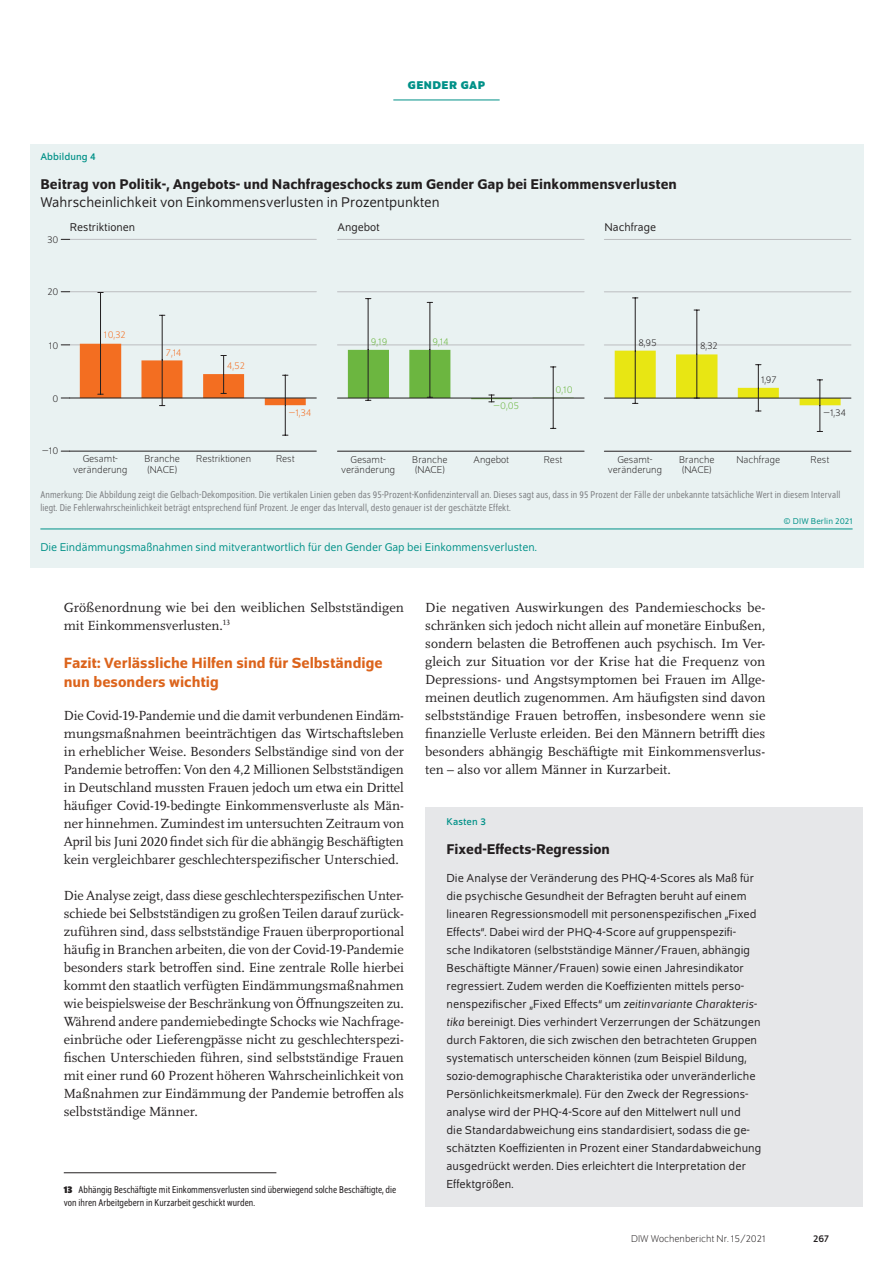
<style>
.page{position:relative;width:893px;height:1263px;background:#fff}
.page>*{position:absolute;margin:0;border:0;box-sizing:border-box;transform-origin:0 0}
.t1{font:500 15.75px/19.5px "Schumpeter";color:#dc641c}
.t2{font:500 15px "Schumpeter";color:#231f20}
.t3{font:15px "Schumpeter Blond";color:#231f20}
.t4{font:13.8px/18px "Scala Pro";color:#231f20;text-align:justify}
.t5{font:12.3px/18px "Schumpeter Blond";letter-spacing:.005em;color:#231f20}
.t6{font:12px "Schumpeter Blond";color:#009188}
.t7{font:12px "Schumpeter Blond";color:#231f20}
.t8{font:700 12px "Schumpeter";color:#009188}
.t9{font:semi-condensed 10.5px/12.8px "Schumpeter Blond";letter-spacing:.01em;color:#808285}
.t10{font:300 10.5px/10.5px "Schumpeter";color:#231f20;text-align:center}
.t11{font:semi-condensed 10.5px/13.5px "Schumpeter Blond";color:#231f20}
.t12{font:300 10.5px "Schumpeter";color:#f36e21}
.t13{font:10.5px "Schumpeter";letter-spacing:.01em;color:#009188}
.t14{font:300 10.5px "Schumpeter";letter-spacing:.015em;color:#6cb640}
.t15{font:10.5px "Schumpeter";color:#231f20}
.t16{font:9px "Schumpeter Blond";letter-spacing:.01em;color:#009188}
.s1{font-family:"Schumpeter";font-weight:700}
.s2{font-style:italic}
</style>
<div class="page">
<hr style="left:393px;top:100px;width:107px;height:1px;background:#009188">
<hr style="left:64px;top:1172px;width:212px;height:1px;background:#231f20">
<div style="left:30px;top:144px;width:833px;height:424px;background:#e9f2f2"></div>
<hr style="left:70px;top:345px;width:246px;height:1px;background:#bcbdc0">
<hr style="left:70px;top:291px;width:246px;height:1px;background:#bcbdc0">
<hr style="left:70px;top:239px;width:246px;height:1px;background:#bcbdc0">
<hr style="left:100px;top:343px;width:1px;height:51px;background:#231f20">
<hr style="left:100px;top:292px;width:1px;height:51px;background:#231f20">
<hr style="left:162px;top:315px;width:1px;height:45px;background:#231f20">
<svg style="left:80px;top:344px;width:226px;height:92px"></svg>
<hr style="left:70px;top:398px;width:246px;height:1px;background:#231f20">
<hr style="left:337px;top:345px;width:247px;height:1px;background:#bcbdc0">
<hr style="left:337px;top:291px;width:247px;height:1px;background:#bcbdc0">
<hr style="left:337px;top:239px;width:247px;height:1px;background:#bcbdc0">
<hr style="left:604px;top:345px;width:247px;height:1px;background:#bcbdc0">
<hr style="left:604px;top:292px;width:247px;height:1px;background:#bcbdc0">
<hr style="left:604px;top:239px;width:247px;height:1px;background:#bcbdc0">
<hr style="left:604px;top:451px;width:247px;height:1px;background:#231f20">
<hr style="left:337px;top:451px;width:247px;height:1px;background:#231f20">
<hr style="left:70px;top:451px;width:246px;height:1px;background:#231f20">
<hr style="left:368px;top:349px;width:1px;height:51px;background:#231f20">
<hr style="left:368px;top:299px;width:1px;height:50px;background:#231f20">
<hr style="left:430px;top:349px;width:1px;height:48px;background:#231f20">
<hr style="left:430px;top:302px;width:1px;height:47px;background:#231f20">
<hr style="left:553px;top:398px;width:1px;height:30px;background:#231f20">
<svg style="left:348px;top:350px;width:226px;height:53px"></svg>
<hr style="left:337px;top:398px;width:247px;height:1px;background:#231f20">
<hr style="left:635px;top:298px;width:1px;height:53px;background:#231f20">
<hr style="left:697px;top:310px;width:1px;height:44px;background:#231f20">
<svg style="left:615px;top:351px;width:226px;height:81px"></svg>
<hr style="left:604px;top:398px;width:247px;height:1px;background:#231f20">
<hr style="left:40px;top:529px;width:813px;height:1px;background:#009188">
<div style="left:425px;top:807px;width:438px;height:399px;background:#e6e7e9"></div>
<p class="t8" style="left:408px;top:79px;width:18px">GENDER</p>
<p class="t8" style="left:461px;top:79px;width:18px">GAP</p>
<p class="t13" style="left:40px;top:151px;width:57px">Abbildung 4</p>
<p class="t2" style="left:40px;top:176px;width:638px">Beitrag von Politik-, Angebots- und Nachfrageschocks zum Gender Gap bei Einkommensverlusten</p>
<p class="t3" style="left:40px;top:194px;width:401px">Wahrscheinlichkeit von Einkommensverlusten in Prozentpunkten</p>
<p class="t10" style="left:47px;top:234px;width:13px">30</p>
<p class="t7" style="left:70px;top:222px;width:67px">Restriktionen</p>
<p class="t7" style="left:338px;top:222px;width:44px">Angebot</p>
<p class="t7" style="left:604px;top:222px;width:53px">Nachfrage</p>
<p class="t10" style="left:47px;top:287px;width:13px">20</p>
<p class="t10" style="left:49px;top:340px;width:11px">10</p>
<p class="t10" style="left:53px;top:393px;width:7px">0</p>
<p class="t10" style="left:42px;top:445px;width:18px">−10</p>
<p class="t12" style="left:104px;top:330px;width:23px">10,32</p>
<p class="t12" style="left:166px;top:347px;width:17px">7,14</p>
<p class="t12" style="left:227px;top:361px;width:20px">4,52</p>
<p class="t12" style="left:288px;top:407px;width:25px">−1,34</p>
<p class="t14" style="left:371px;top:336px;width:18px">9,19</p>
<p class="t14" style="left:433px;top:337px;width:18px">9,14</p>
<p class="t14" style="left:493px;top:401px;width:28px">−0,05</p>
<p class="t14" style="left:556px;top:385px;width:19px">0,10</p>
<p class="t10" style="left:638px;top:338px;width:20px">8,95</p>
<p class="t10" style="left:700px;top:341px;width:19px">8,32</p>
<p class="t10" style="left:761px;top:375px;width:17px">1,97</p>
<p class="t10" style="left:823px;top:408px;width:25px">−1,34</p>
<p class="t10" style="left:73px;top:454px;width:56px">Gesamt&shy;veränderung</p>
<p class="t10" style="left:144px;top:454px;width:37px;text-align:left">Branche (NACE)</p>
<p class="t10" style="left:196px;top:454px;width:56px">Restriktionen</p>
<p class="t10" style="left:276px;top:454px;width:20px">Rest</p>
<p class="t10" style="left:341px;top:454px;width:56px">Gesamt&shy;veränderung</p>
<p class="t10" style="left:412px;top:454px;width:37px;text-align:left">Branche (NACE)</p>
<p class="t10" style="left:474px;top:454px;width:37px">Angebot</p>
<p class="t10" style="left:544px;top:454px;width:20px">Rest</p>
<p class="t10" style="left:608px;top:454px;width:56px">Gesamt&shy;veränderung</p>
<p class="t10" style="left:679px;top:454px;width:37px;text-align:left">Branche (NACE)</p>
<p class="t10" style="left:736px;top:454px;width:45px">Nachfrage</p>
<p class="t10" style="left:811px;top:454px;width:20px">Rest</p>
<p class="t9" style="left:40px;top:489px;width:801px">Anmerkung: Die Abbildung zeigt die Gelbach-Dekomposition. Die vertikalen Linien geben das 95-Prozent-Konfidenzintervall an. Dieses sagt aus, dass in 95 Prozent der Fälle der unbekannte tatsächliche Wert in diesem Intervall liegt. Die Fehlerwahrscheinlichkeit beträgt entsprechend fünf Prozent. Je enger das Intervall, desto genauer ist der geschätzte Effekt.</p>
<p class="t16" style="left:784px;top:517px;width:70px">© DIW Berlin 2021</p>
<p class="t6" style="left:40px;top:541px;width:498px">Die Eindämmungsmaßnahmen sind mitverantwortlich für den Gender Gap bei Einkommensverlusten.</p>
<p class="t4" style="left:64px;top:598px;width:342px">Größenordnung wie bei den weiblichen Selbstständigen mit Einkommensverlusten.<sup>13</sup></p>
<p class="t1" style="left:64px;top:653px;width:320px">Fazit: Verlässliche Hilfen sind für Selbständige nun besonders wichtig</p>
<p class="t4" style="left:64px;top:706px;width:342px">Die Covid-19-Pandemie und die damit verbundenen Eindäm&shy;mungsmaßnahmen beeinträchtigen das Wirtschaftsleben in erheblicher Weise. Besonders Selbständige sind von der Pandemie betroffen: Von den 4,2 Millionen Selbstständigen in Deutschland mussten Frauen jedoch um etwa ein Drittel häufiger Covid-19-bedingte Einkommensverluste als Män&shy;ner hinnehmen. Zumindest im untersuchten Zeitraum von April bis Juni 2020 findet sich für die abhängig Beschäftigten kein vergleichbarer geschlechterspezifischer Unterschied.</p>
<p class="t4" style="left:64px;top:886px;width:342px">Die Analyse zeigt, dass diese geschlechterspezifischen Unter&shy;schiede bei Selbstständigen zu großen Teilen darauf zurück&shy;zuführen sind, dass selbstständige Frauen überproportional häufig in Branchen arbeiten, die von der Covid-19-Pandemie besonders stark betroffen sind. Eine zentrale Rolle hierbei kommt den staatlich verfügten Eindämmungsmaßnahmen wie beispielsweise der Beschränkung von Öffnungszeiten zu.<br>Während andere pandemiebedingte Schocks wie Nachfrage&shy;einbrüche oder Lieferengpässe nicht zu geschlechterspezi&shy;fischen Unterschieden führen, sind selbstständige Frauen mit einer rund 60 Prozent höheren Wahrscheinlichkeit von Maßnahmen zur Eindämmung der Pandemie betroffen als selbstständige Männer.</p>
<p class="t11" style="left:64px;top:1183px;width:334px"><span class="s1">13</span> Abhängig Beschäftigte mit Einkommensverlusten sind überwiegend solche Beschäftigte, die von ihren Arbeitgebern in Kurzarbeit geschickt wurden.</p>
<p class="t4" style="left:425px;top:598px;width:342px">Die negativen Auswirkungen des Pandemieschocks be&shy;schränken sich jedoch nicht allein auf monetäre Einbußen, sondern belasten die Betroffenen auch psychisch. Im Ver&shy;gleich zur Situation vor der Krise hat die Frequenz von Depressions- und Angstsymptomen bei Frauen im Allge&shy;meinen deutlich zugenommen. Am häufigsten sind davon selbstständige Frauen betroffen, insbesondere wenn sie finanzielle Verluste erleiden. Bei den Männern betrifft dies besonders abhängig Beschäftigte mit Einkommensverlus&shy;ten – also vor allem Männer in Kurzarbeit.</p>
<p class="t13" style="left:446px;top:816px;width:41px">Kasten 3</p>
<p class="t2" style="left:446px;top:841px;width:165px">Fixed-Effects-Regression</p>
<p class="t5" style="left:446px;top:869px;width:316px">Die Analyse der Veränderung des PHQ-4-Scores als Maß für die psychische Gesundheit der Befragten beruht auf einem linearen Regressionsmodell mit personenspezifischen „Fixed Effects“. Dabei wird der PHQ-4-Score auf gruppenspezifi&shy;sche Indikatoren (selbstständige Männer/Frauen, abhängig Beschäftigte Männer/Frauen) sowie einen Jahresindikator regressiert. Zudem werden die Koeffizienten mittels perso&shy;nenspezifischer „Fixed Effects“ um <span class="s2">zeitinvariante Charakteris&shy;tika</span> bereinigt. Dies verhindert Verzerrungen der Schätzungen durch Faktoren, die sich zwischen den betrachteten Gruppen systematisch unterscheiden können (zum Beispiel Bildung, sozio-demographische Charakteristika oder unveränderliche Persönlichkeitsmerkmale). Für den Zweck der Regressions&shy;analyse wird der PHQ-4-Score auf den Mittelwert null und<br>die Standardabweichung eins standardisiert, sodass die ge&shy;schätzten Koeffizienten in Prozent einer Standardabweichung ausgedrückt werden. Dies erleichtert die Interpretation der Effektgrößen.</p>
<p class="t10" style="left:631px;top:1234px;width:136px">DIW Wochenbericht Nr. 15/2021</p>
<p class="t15" style="left:813px;top:1233px;width:18px">267</p>
</div>
